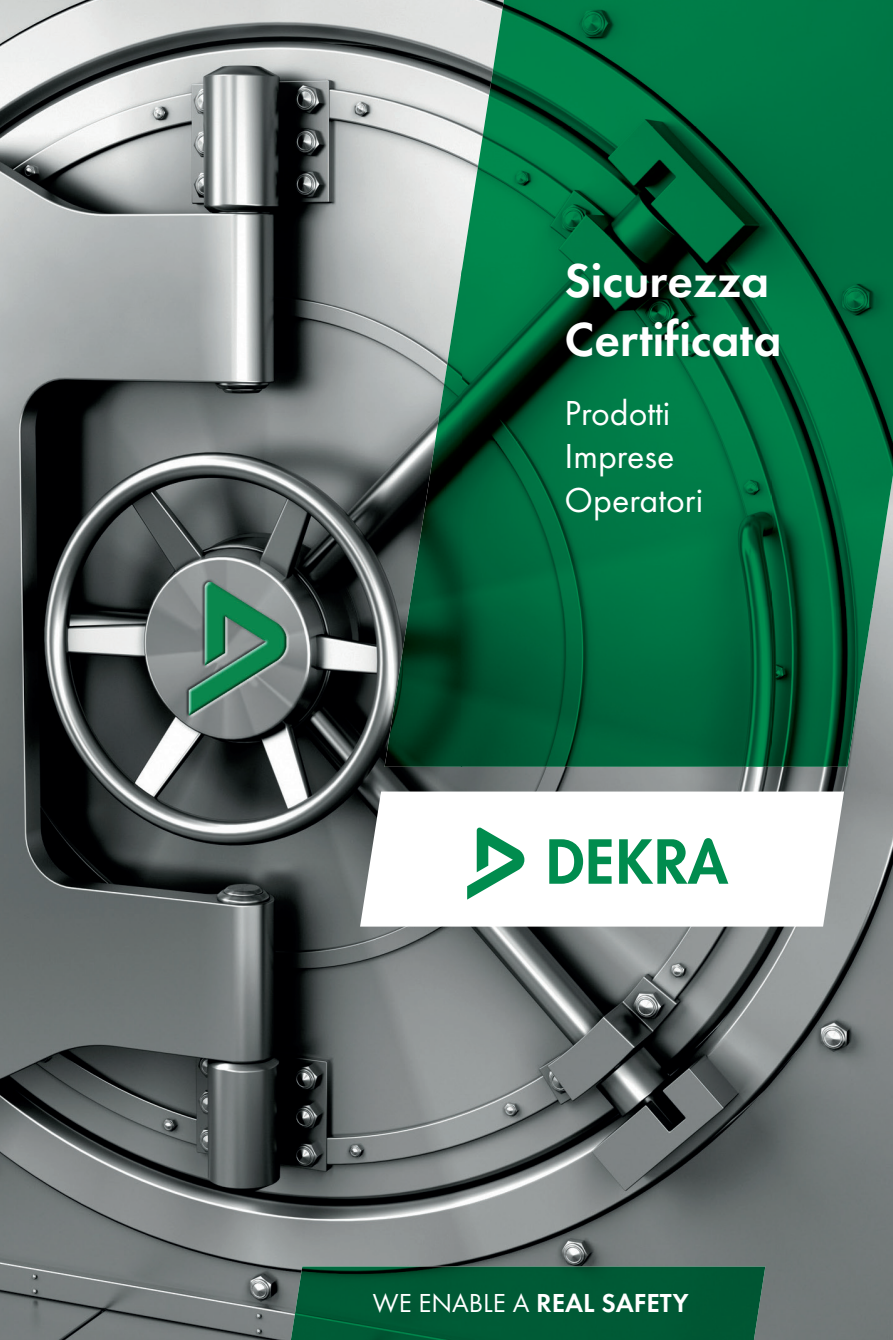
<style>
.page{position:relative;width:893px;height:1340px;background:#fff}
.page>*{position:absolute;margin:0;border:0;box-sizing:border-box;transform-origin:0 0}
.t1{font:600 49.5px/59.4px "Futura T";color:#fff}
.t2{font:36px/43.2px "Futura T";color:#fff}
.t3{font:600 27px "Futura T";color:#fff}
.s1{font-weight:400}
</style>
<div class="page">
<img style="left:0;top:0;width:893px;height:1339px">
<img style="left:461px;top:0;width:432px;height:607px">
<img style="left:385px;top:268px;width:77px;height:498px">
<img style="left:461px;top:606px;width:411px;height:160px">
<img style="left:291px;top:1266px;width:474px;height:73px">
<svg style="left:360px;top:791px;width:484px;height:135px"></svg>
<svg style="left:549px;top:839px;width:34px;height:44px"></svg>
<svg style="left:589px;top:839px;width:23px;height:44px"></svg>
<svg style="left:619px;top:838px;width:109px;height:45px"></svg>
<svg style="left:467px;top:827px;width:57px;height:72px"></svg>
<p class="t1" style="left:565px;top:250px;width:218px">Sicurezza<br>Certificata</p>
<p class="t2" style="left:565px;top:391px;width:140px">Prodotti<br>Imprese<br>Operatori</p>
<p class="t3" style="left:373px;top:1286px;width:317px"><span class="s1">WE ENABLE A</span> REAL SAFETY</p>
</div>
